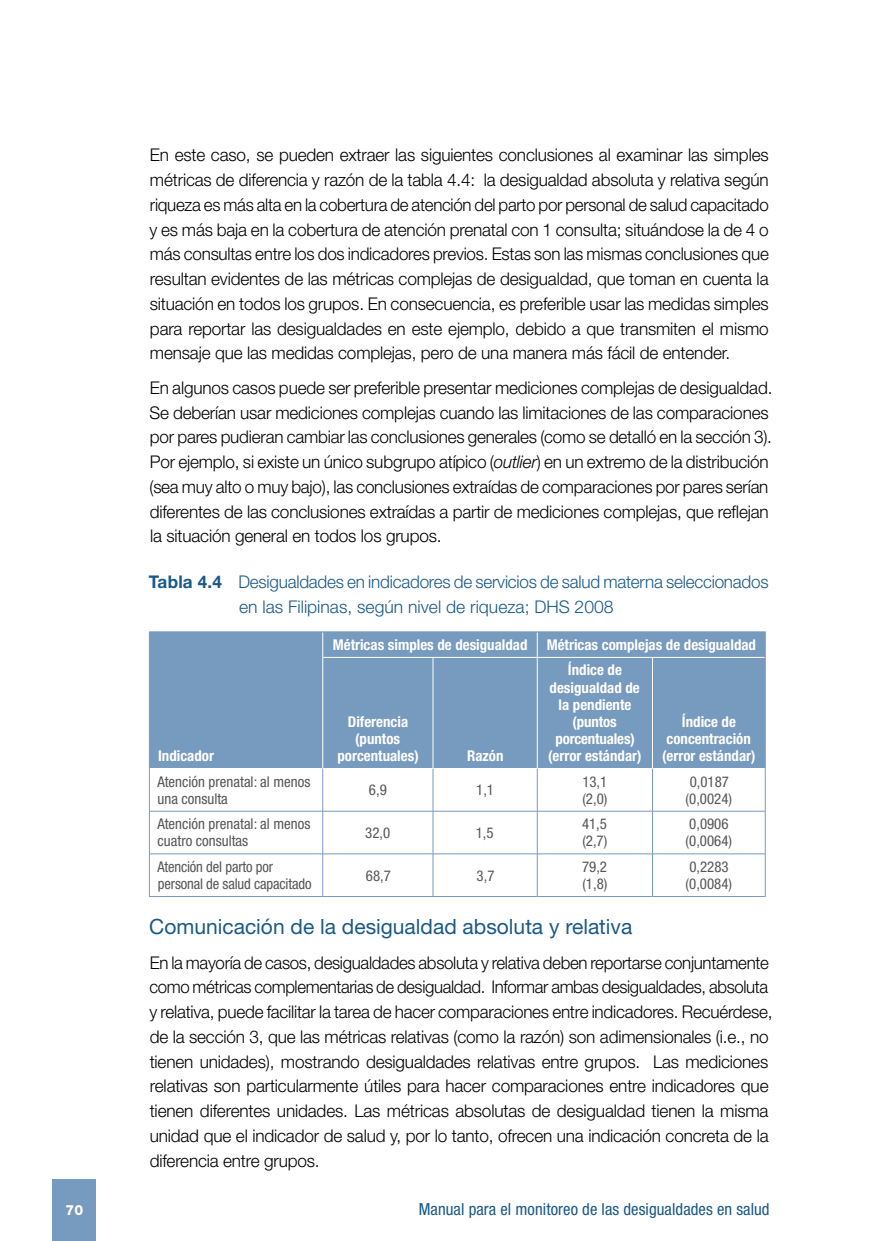
<style>
.page{position:relative;width:869px;height:1241px;background:#fff}
.page>*{position:absolute;margin:0;border:0;box-sizing:border-box;transform-origin:0 0}
.t1{font:21px "Helvetica Neue LT Std";color:#1a5987}
.t2{font:300 17.5px/24.7px "Helvetica Neue LT Std";letter-spacing:-.01em;color:#000;text-align:justify}
.t3{font:300 17.5px/24.7px "Helvetica Neue LT Std";letter-spacing:-.01em;color:#000;scale:.96 1}
.t4{font:300 17.5px/25.6px "Helvetica Neue LT Std";letter-spacing:-.01em;color:#1a5987}
.t5{font:condensed 16.62px "Helvetica Neue LT Std";letter-spacing:.005em;color:#1a5987}
.t6{font:condensed 14.88px/17.2px "Helvetica Neue LT Std";color:#565655}
.t7{font:700 condensed 14.88px/17.2px "Helvetica Neue LT Std";color:#fff;text-align:center}
.t8{font:800 14px "Helvetica Neue LT Std";color:#fff}
.s1{font-style:italic}
.s2{font-weight:700}
</style>
<div class="page">
<div style="left:53px;top:1178px;width:43px;height:62px;background:#779abf"></div>
<div style="left:150px;top:632px;width:614px;height:136px;background:#779abf"></div>
<svg style="left:322px;top:632px;width:1px;height:25px"></svg>
<svg style="left:536px;top:632px;width:1px;height:25px"></svg>
<hr style="left:322px;top:657px;width:111px;height:1px;background:#fff">
<hr style="left:322px;top:657px;width:1px;height:111px;background:#fff">
<hr style="left:433px;top:657px;width:104px;height:1px;background:#fff">
<hr style="left:432px;top:657px;width:1px;height:111px;background:#fff">
<hr style="left:537px;top:657px;width:115px;height:1px;background:#fff">
<hr style="left:536px;top:657px;width:1px;height:111px;background:#fff">
<hr style="left:652px;top:657px;width:112px;height:1px;background:#fff">
<hr style="left:652px;top:657px;width:1px;height:111px;background:#fff">
<hr style="left:322px;top:768px;width:1px;height:43px;background:#779abf">
<hr style="left:432px;top:768px;width:1px;height:43px;background:#779abf">
<hr style="left:536px;top:768px;width:1px;height:43px;background:#779abf">
<hr style="left:651px;top:768px;width:1px;height:43px;background:#779abf">
<hr style="left:322px;top:811px;width:1px;height:42px;background:#779abf">
<hr style="left:432px;top:811px;width:1px;height:42px;background:#779abf">
<hr style="left:536px;top:811px;width:1px;height:42px;background:#779abf">
<hr style="left:651px;top:811px;width:1px;height:42px;background:#779abf">
<hr style="left:322px;top:853px;width:1px;height:42px;background:#779abf">
<hr style="left:432px;top:853px;width:1px;height:42px;background:#779abf">
<hr style="left:536px;top:853px;width:1px;height:42px;background:#779abf">
<hr style="left:651px;top:853px;width:1px;height:42px;background:#779abf">
<hr style="left:150px;top:810px;width:172px;height:1px;background:#779abf">
<hr style="left:322px;top:810px;width:111px;height:1px;background:#779abf">
<hr style="left:433px;top:810px;width:104px;height:1px;background:#779abf">
<hr style="left:537px;top:810px;width:115px;height:1px;background:#779abf">
<hr style="left:652px;top:810px;width:112px;height:1px;background:#779abf">
<hr style="left:150px;top:853px;width:172px;height:1px;background:#779abf">
<hr style="left:322px;top:853px;width:111px;height:1px;background:#779abf">
<hr style="left:433px;top:853px;width:104px;height:1px;background:#779abf">
<hr style="left:537px;top:853px;width:115px;height:1px;background:#779abf">
<hr style="left:652px;top:853px;width:112px;height:1px;background:#779abf">
<hr style="left:149px;top:631px;width:173px;height:1px;background:#779abf">
<svg style="left:149px;top:632px;width:1px;height:25px"></svg>
<hr style="left:322px;top:631px;width:111px;height:1px;background:#779abf">
<hr style="left:433px;top:631px;width:104px;height:1px;background:#779abf">
<hr style="left:537px;top:631px;width:115px;height:1px;background:#779abf">
<hr style="left:652px;top:631px;width:113px;height:1px;background:#779abf">
<svg style="left:764px;top:632px;width:1px;height:25px"></svg>
<hr style="left:149px;top:657px;width:1px;height:111px;background:#779abf">
<hr style="left:764px;top:657px;width:1px;height:111px;background:#779abf">
<hr style="left:149px;top:768px;width:1px;height:43px;background:#779abf">
<hr style="left:764px;top:768px;width:1px;height:43px;background:#779abf">
<hr style="left:149px;top:811px;width:1px;height:42px;background:#779abf">
<hr style="left:764px;top:811px;width:1px;height:42px;background:#779abf">
<hr style="left:149px;top:853px;width:1px;height:42px;background:#779abf">
<hr style="left:764px;top:853px;width:1px;height:42px;background:#779abf">
<hr style="left:149px;top:895px;width:173px;height:1px;background:#779abf">
<hr style="left:322px;top:895px;width:111px;height:1px;background:#779abf">
<hr style="left:433px;top:895px;width:104px;height:1px;background:#779abf">
<hr style="left:537px;top:895px;width:115px;height:1px;background:#779abf">
<hr style="left:652px;top:895px;width:113px;height:1px;background:#779abf">
<p class="t2" style="left:149px;top:142px;width:620px">En este caso, se pueden extraer las siguientes conclusiones al examinar las simples métricas de diferencia y razón de la tabla 4.4: la desigualdad absoluta y relativa según riqueza es más alta en la cobertura de atención del parto por personal de salud capacitado y es más baja en la cobertura de atención prenatal con 1 consulta; situándose la de 4 o más consultas entre los dos indicadores previos. Estas son las mismas conclusiones que resultan evidentes de las métricas complejas de desigualdad, que toman en cuenta la situación en todos los grupos. En consecuencia, es preferible usar las medidas simples para reportar las desigualdades en este ejemplo, debido a que transmiten el mismo mensaje que las medidas complejas, pero de una manera más fácil de entender.</p>
<p class="t2" style="left:149px;top:375px;width:624px;text-align:left">En algunos casos puede ser preferible presentar mediciones complejas de desigualdad.<br>Se deberían usar mediciones complejas cuando las limitaciones de las comparaciones por pares pudieran cambiar las conclusiones generales (como se detalló en la sección 3).<br>Por ejemplo, si existe un único subgrupo atípico (<span class="s1">outlier</span>) en un extremo de la distribución (sea muy alto o muy bajo), las conclusiones extraídas de comparaciones por pares serían diferentes de las conclusiones extraídas a partir de mediciones complejas, que reflejan la situación general en todos los grupos.</p>
<p class="t4" style="left:239px;top:568px;width:531px;text-indent:-90px"><span class="s2">Tabla 4.4</span> Desigualdades en indicadores de servicios de salud materna seleccionados en las Filipinas, según nivel de riqueza; DHS 2008</p>
<p class="t7" style="left:158px;top:746px;width:57px">Indicador</p>
<p class="t7" style="left:332px;top:635px;width:196px">Métricas simples de desigualdad</p>
<p class="t7" style="left:546px;top:635px;width:211px">Métricas complejas de desigualdad</p>
<p class="t7" style="left:337px;top:712px;width:83px">Diferencia (puntos porcentuales)</p>
<p class="t7" style="left:467px;top:746px;width:38px">Razón</p>
<p class="t7" style="left:548px;top:661px;width:95px">Índice de desigualdad de la pendiente (puntos porcentuales) (error estándar)</p>
<p class="t7" style="left:661px;top:712px;width:95px">Índice de concentración (error estándar)</p>
<p class="t6" style="left:157px;top:772px;width:154px">Atención prenatal: al menos una consulta</p>
<p class="t6" style="left:369px;top:781px;width:19px">6,9</p>
<p class="t6" style="left:476px;top:781px;width:19px">1,1</p>
<p class="t6" style="left:582px;top:772px;width:27px">13,1 (2,0)</p>
<p class="t6" style="left:685px;top:772px;width:48px">0,0187 (0,0024)</p>
<p class="t6" style="left:157px;top:815px;width:154px">Atención prenatal: al menos cuatro consultas</p>
<p class="t6" style="left:365px;top:823px;width:26px">32,0</p>
<p class="t6" style="left:475px;top:823px;width:19px">1,5</p>
<p class="t6" style="left:581px;top:815px;width:27px">41,5 (2,7)</p>
<p class="t6" style="left:685px;top:815px;width:48px">0,0906 (0,0064)</p>
<p class="t6" style="left:157px;top:857px;width:156px">Atención del parto por personal de salud capacitado</p>
<p class="t6" style="left:366px;top:866px;width:26px">68,7</p>
<p class="t6" style="left:476px;top:866px;width:19px">3,7</p>
<p class="t6" style="left:581px;top:857px;width:27px">79,2 (1,8)</p>
<p class="t6" style="left:685px;top:857px;width:48px">0,2283 (0,0084)</p>
<p class="t1" style="left:149px;top:913px;width:484px">Comunicación de la desigualdad absoluta y relativa</p>
<p class="t3" style="left:149px;top:949px;width:650px">En la mayoría de casos, desigualdades absoluta y relativa deben reportarse conjuntamente como métricas complementarias de desigualdad. Informar ambas desigualdades, absoluta y relativa, puede facilitar la tarea de hacer comparaciones entre indicadores. Recuérdese, de la sección 3, que las métricas relativas (como la razón) son adimensionales (i.e., no tienen unidades), mostrando desigualdades relativas entre grupos. Las mediciones relativas son particularmente útiles para hacer comparaciones entre indicadores que tienen diferentes unidades. Las métricas absolutas de desigualdad tienen la misma unidad que el indicador de salud y, por lo tanto, ofrecen una indicación concreta de la diferencia entre grupos.</p>
<p class="t8" style="left:66px;top:1201px;width:19px">70</p>
<p class="t5" style="left:418px;top:1199px;width:352px">Manual para el monitoreo de las desigualdades en salud</p>
</div>
